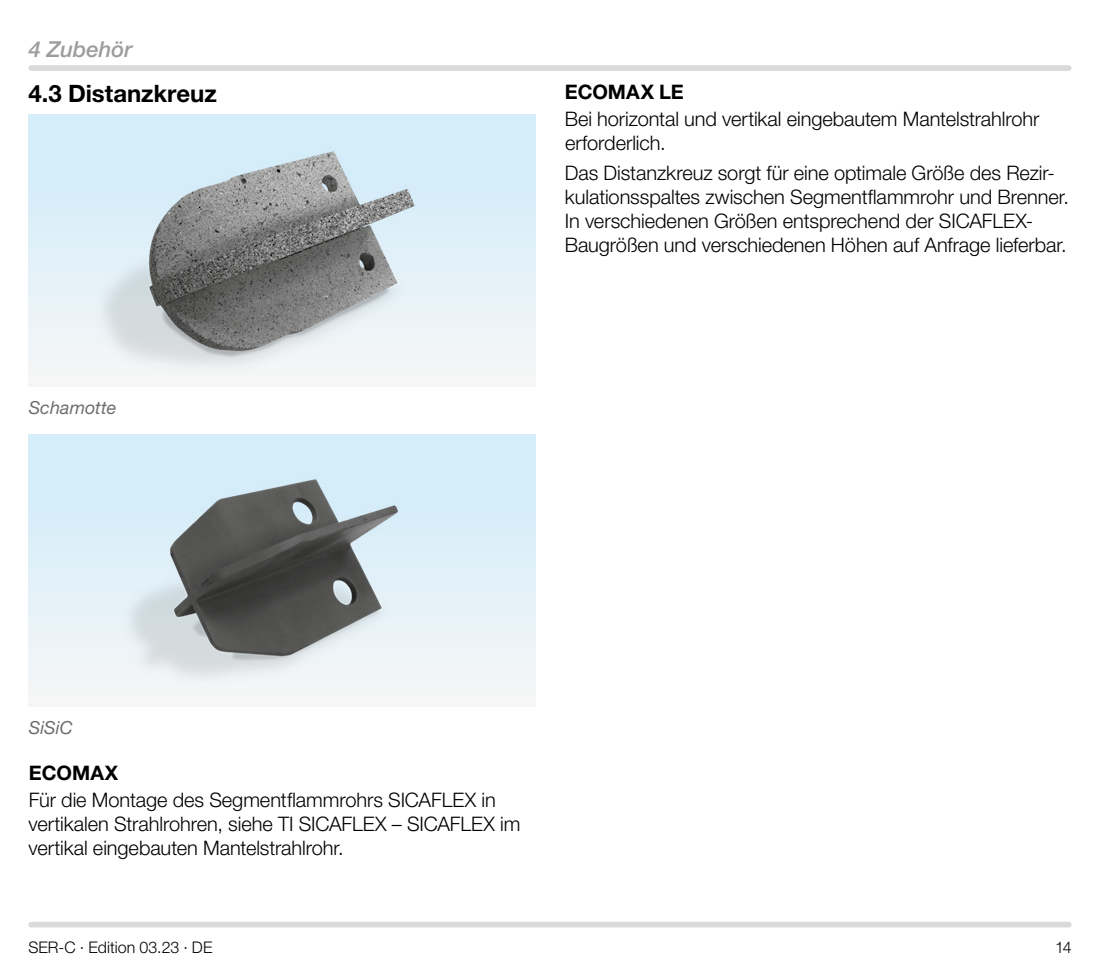
<style>
.page{position:relative;width:1100px;height:970px;background:#fff}
.page>*{position:absolute;margin:0;border:0;box-sizing:border-box;transform-origin:0 0}
.t1{font:700 24px "Helvetica Neue LT Pro";color:#000}
.t2{font:italic 500 22px "Helvetica Neue LT Pro";color:#9d9d9c}
.t3{font:300 20px/24px "Helvetica Neue LT Pro";letter-spacing:-.005em;color:#000}
.t4{font:700 20px "Helvetica Neue LT Pro";color:#000}
.t5{font:italic 18px "Helvetica Neue LT Pro";color:#706f6f}
.t6{font:300 16px "Helvetica Neue LT Pro";letter-spacing:.005em;color:#000}
</style>
<div class="page">
<div style="left:31px;top:921px;width:1038px;height:6px;background:#dadada"></div>
<div style="left:31px;top:65px;width:1038px;height:6px;background:#dadada"></div>
<div style="left:28px;top:114px;width:508px;height:272px;background:linear-gradient(to bottom,#ceebfa,#f5f6f7)"></div>
<img style="left:88px;top:114px;width:388px;height:272px">
<div style="left:28px;top:434px;width:508px;height:272px;background:linear-gradient(to bottom,#ceebfa,#f5f6f7)"></div>
<img style="left:104px;top:434px;width:356px;height:272px">
<p class="t2" style="left:28px;top:36px;width:106px">4 Zubehör</p>
<p class="t1" style="left:28px;top:79px;width:190px">4.3 Distanzkreuz</p>
<p class="t5" style="left:29px;top:396px;width:89px">Schamotte</p>
<p class="t4" style="left:565px;top:80px;width:121px">ECOMAX LE</p>
<p class="t3" style="left:565px;top:107px;width:476px">Bei horizontal und vertikal eingebautem Mantelstrahlrohr erforderlich.</p>
<p class="t3" style="left:565px;top:160px;width:506px">Das Distanzkreuz sorgt für eine optimale Größe des Rezir&shy;kulationsspaltes zwischen Segmentflammrohr und Brenner.<br>In verschiedenen Größen entsprechend der SICAFLEX-Baugrößen und verschiedenen Höhen auf Anfrage lieferbar.</p>
<p class="t5" style="left:29px;top:716px;width:46px">SiSiC</p>
<p class="t4" style="left:29px;top:760px;width:91px">ECOMAX</p>
<p class="t3" style="left:28px;top:787px;width:493px">Für die Montage des Segmentflammrohrs SICAFLEX in vertikalen Strahlrohren, siehe TI SICAFLEX – SICAFLEX im vertikal eingebauten Mantelstrahlrohr.</p>
<p class="t6" style="left:28px;top:937px;width:186px">SER-C · Edition 03.23 · DE</p>
<p class="t6" style="left:1055px;top:937px;width:18px">14</p>
</div>
